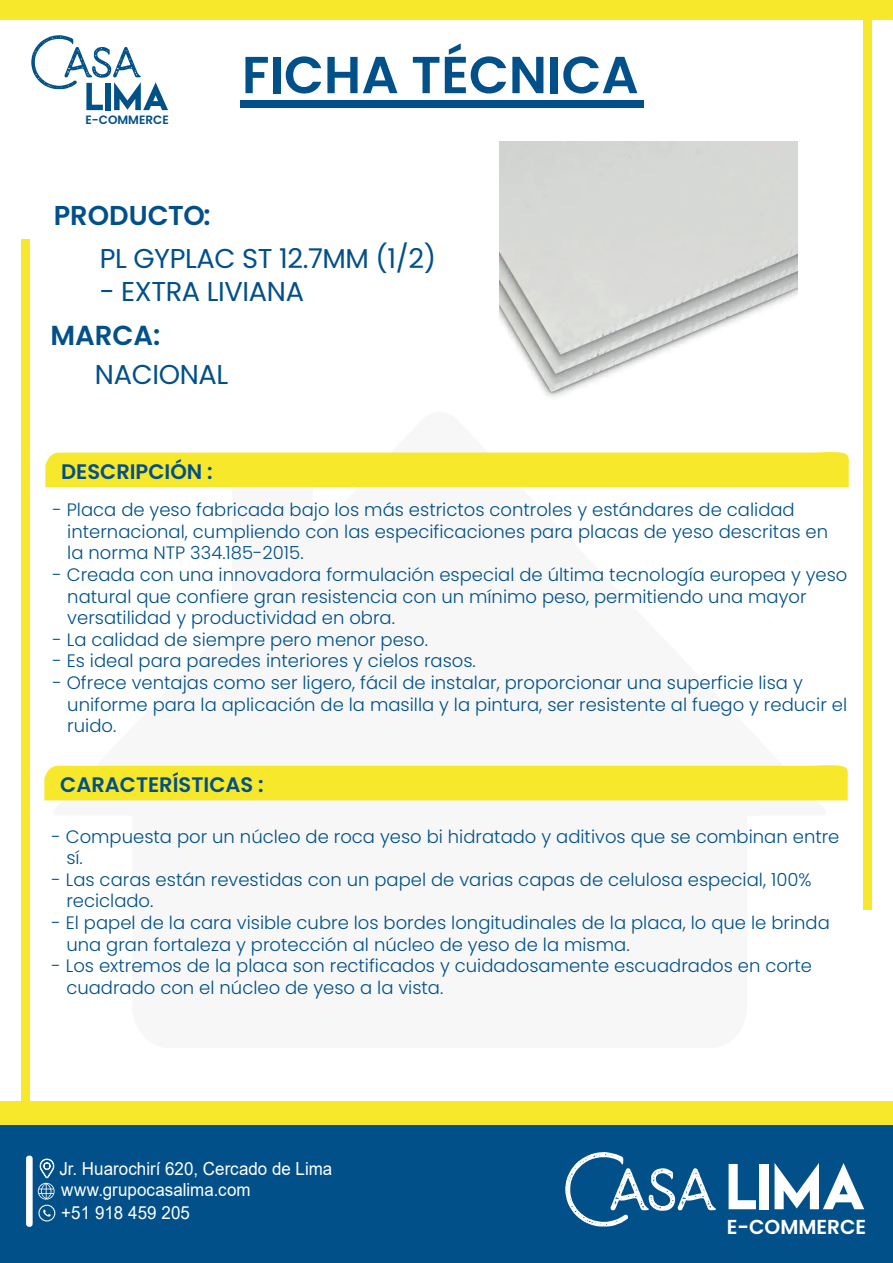
<style>
.page{position:relative;width:893px;height:1263px;background:#fff}
.page>*{position:absolute;margin:0;border:0;box-sizing:border-box;transform-origin:0 0}
.t1{font:600 52.05px "Poppins";color:#015089}
.t2{font:600 27.45px "Poppins";color:#015089}
.t3{font:27.3px "Poppins";letter-spacing:-.015em;color:#015089}
.t4{font:600 27.3px "Poppins";color:#015089}
.t5{font:600 21px "Poppins";color:#015089}
.t6{font:600 20.25px "Poppins";color:#fff}
.t7{font:300 18px/21.6px "Poppins";color:#015089}
.t8{font:18px/20.7px "Arial";color:#fff;scale:.94 1}
.t9{font:600 12px "Poppins";color:#015087}
</style>
<div class="page">
<div style="left:0;top:1101px;width:893px;height:161px;background:#f8e82c"></div>
<div style="left:0;top:0;width:893px;height:20px;background:#f8e82c"></div>
<div style="left:864px;top:0;width:8px;height:909px;background:#f8e82c"></div>
<div style="left:22px;top:240px;width:8px;height:950px;background:#f8e82c"></div>
<div style="left:0;top:1125px;width:893px;height:138px;background:#015089"></div>
<svg style="left:43px;top:1209px;width:8px;height:8px"></svg>
<div style="left:38px;top:1205px;width:17px;height:16px;border:1px solid #f2f3f4;border-radius:50%"></div>
<svg style="left:729px;top:1164px;width:27px;height:45px"></svg>
<div style="left:760px;top:1164px;width:9px;height:45px;background:#fff"></div>
<svg style="left:775px;top:1163px;width:89px;height:46px"></svg>
<svg style="left:565px;top:1152px;width:151px;height:74px"></svg>
<div style="left:26px;top:1155px;width:7px;height:72px;background:#fff;border-radius:3px"></div>
<svg style="left:38px;top:1158px;width:17px;height:41px"></svg>
<div style="left:240px;top:100px;width:404px;height:7px;background:#015089"></div>
<svg style="left:31px;top:35px;width:137px;height:75px"></svg>
<div style="left:45px;top:452px;width:804px;height:35px;background:#f8e82c"></div>
<div style="left:44px;top:765px;width:804px;height:35px;background:#f8e82c"></div>
<img style="left:499px;top:142px;width:299px;height:255px">
<p class="t9" style="left:86px;top:113px;width:85px">E-COMMERCE</p>
<h3 class="t4" style="left:54px;top:199px;width:158px">PRODUCTO:</h3>
<h1 class="t1" style="left:242px;top:45px;width:398px">FICHA TÉCNICA</h1>
<h3 class="t3" style="left:100px;top:243px;width:338px">PL GYPLAC ST 12.7MM (1/2)</h3>
<h3 class="t3" style="left:100px;top:275px;width:206px">- EXTRA LIVIANA</h3>
<h2 class="t2" style="left:50px;top:319px;width:112px">MARCA:</h2>
<h3 class="t3" style="left:95px;top:359px;width:135px">NACIONAL</h3>
<p class="t5" style="left:61px;top:460px;width:153px">DESCRIPCIÓN :</p>
<p class="t7" style="left:67px;top:499px;width:762px;text-indent:-15px">- Placa de yeso fabricada bajo los más estrictos controles y estándares de calidad internacional, cumpliendo con las especificaciones para placas de yeso descritas en la norma NTP 334.185-2015.</p>
<p class="t7" style="left:67px;top:564px;width:782px;text-indent:-15px">- Creada con una innovadora formulación especial de última tecnología europea y yeso natural que confiere gran resistencia con un mínimo peso, permitiendo una mayor versatilidad y productividad en obra.</p>
<p class="t7" style="left:53px;top:629px;width:377px">- La calidad de siempre pero menor peso.</p>
<p class="t7" style="left:53px;top:650px;width:425px">- Es ideal para paredes interiores y cielos rasos.</p>
<p class="t7" style="left:67px;top:672px;width:781px;text-indent:-15px">- Ofrece ventajas como ser ligero, fácil de instalar, proporcionar una superficie lisa y uniforme para la aplicación de la masilla y la pintura, ser resistente al fuego y reducir el ruido.</p>
<p class="t5" style="left:60px;top:773px;width:205px">CARACTERÍSTICAS :</p>
<p class="t7" style="left:66px;top:826px;width:775px;text-indent:-15px">- Compuesta por un núcleo de roca yeso bi hidratado y aditivos que se combinan entre sí.</p>
<p class="t7" style="left:66px;top:869px;width:747px;text-indent:-15px">- Las caras están revestidas con un papel de varias capas de celulosa especial, 100% reciclado.</p>
<p class="t7" style="left:66px;top:912px;width:765px;text-indent:-15px">- El papel de la cara visible cubre los bordes longitudinales de la placa, lo que le brinda una gran fortaleza y protección al núcleo de yeso de la misma.</p>
<p class="t7" style="left:66px;top:955px;width:747px;text-indent:-15px">- Los extremos de la placa son rectificados y cuidadosamente escuadrados en corte cuadrado con el núcleo de yeso a la vista.</p>
<p class="t8" style="left:59px;top:1158px;width:292px">Jr. Huarochirí 620, Cercado de Lima www.grupocasalima.com</p>
<p class="t8" style="left:61px;top:1202px;width:138px">+51 918 459 205</p>
<p class="t6" style="left:727px;top:1215px;width:141px">E-COMMERCE</p>
</div>
